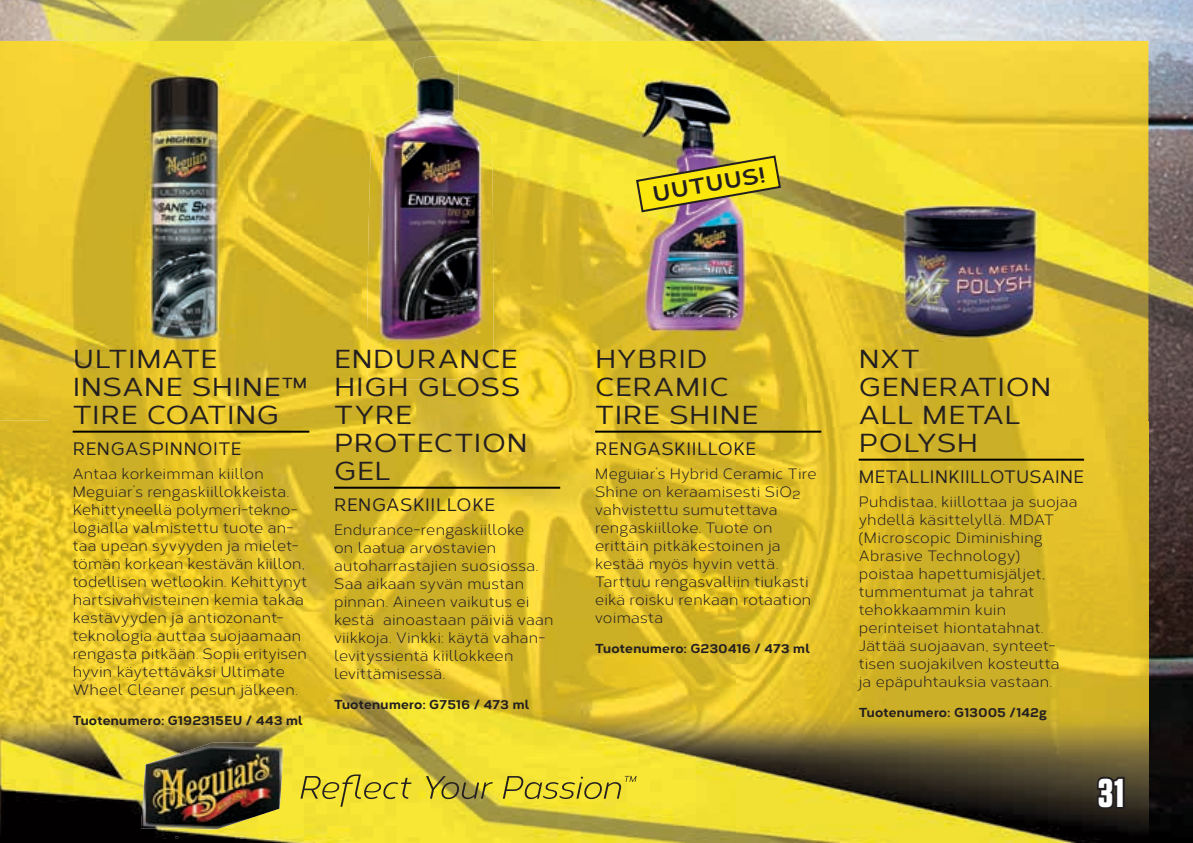
<style>
.page{position:relative;width:1193px;height:843px;background:#fff}
.page>*{position:absolute;margin:0;border:0;box-sizing:border-box;transform-origin:0 0}
.t1{font:700 40px "Tungsten";color:#fff}
.t2{font:500 26px/28px "Corbert";letter-spacing:.02em;color:#231f20;scale:1.1 1}
.t3{font:700 22px "Corbert";color:#231f20;scale:1.1 1}
.t4{font:500 18px "Corbert";letter-spacing:.025em;color:#231f20}
.t5{font:15px/18px "Corbert";letter-spacing:.02em;color:#231f20}
.t6{font:800 13px "Corbert";letter-spacing:.03em;color:#231f20}
</style>
<div class="page">
<img style="left:1148px;top:45px;width:45px;height:797px">
<img style="left:0;top:420px;width:50px;height:198px">
<img style="left:50px;top:420px;width:1098px;height:198px">
<img style="left:0;top:0;width:1193px;height:45px">
<img style="left:0;top:41px;width:393px;height:379px">
<img style="left:393px;top:41px;width:206px;height:126px">
<img style="left:599px;top:41px;width:549px;height:62px">
<img style="left:830px;top:103px;width:318px;height:127px">
<img style="left:463px;top:167px;width:136px;height:253px">
<img style="left:806px;top:230px;width:137px;height:190px">
<img style="left:1012px;top:230px;width:136px;height:190px">
<img style="left:599px;top:342px;width:207px;height:78px">
<img style="left:943px;top:341px;width:69px;height:79px">
<img style="left:393px;top:379px;width:70px;height:41px">
<img style="left:0;top:618px;width:1148px;height:224px">
<img style="left:557px;top:69px;width:273px;height:273px">
<img style="left:367px;top:56px;width:127px;height:323px">
<hr style="left:859px;top:458px;width:225px;height:2px;background:#010101">
<img style="left:899px;top:195px;width:142px;height:146px">
<img style="left:122px;top:64px;width:125px;height:284px">
<hr style="left:595px;top:430px;width:226px;height:2px;background:#010101">
<hr style="left:334px;top:486px;width:226px;height:2px;background:#010101">
<hr style="left:73px;top:430px;width:236px;height:2px;background:#010101">
<svg style="left:635px;top:154px;width:147px;height:59px;background:#d4bf33"></svg>
<svg style="left:1095px;top:774px;width:32px;height:36px"></svg>
<img style="left:141px;top:741px;width:143px;height:96px">
<svg style="left:300px;top:774px;width:112px;height:32px;background:#d6c630"></svg>
<svg style="left:426px;top:775px;width:67px;height:23px;background:#afa336"></svg>
<svg style="left:503px;top:775px;width:134px;height:23px;background:#d2c330"></svg>
<svg style="left:1190px;top:838px;width:3px;height:5px"></svg>
<h3 class="t3" style="left:650px;top:177px;width:110px;rotate:-10deg">UUTUUS!</h3>
<h2 class="t2" style="left:73px;top:343px;width:215px">ULTIMATE<br>INSANE SHINE™<br>TIRE COATING</h2>
<p class="t4" style="left:73px;top:435px;width:170px">RENGASPINNOITE</p>
<p class="t5" style="left:73px;top:463px;width:236px">Antaa korkeimman kiillon<br>Meguiar’s rengaskiillokkeista.<br>Kehittyneellä polymeri-tekno&shy;logialla valmistettu tuote an&shy;taa upean syvyyden ja mielet&shy;tömän korkean kestävän kiillon, todellisen wetlookin. Kehittynyt hartsivahvisteinen kemia takaa kestävyyden ja antiozonant&shy;teknologia auttaa suojaamaan rengasta pitkään. Sopii erityisen hyvin käytettäväksi Ultimate<br>Wheel Cleaner pesun jälkeen.</p>
<p class="t6" style="left:73px;top:709px;width:232px">Tuotenumero: G192315EU / 443 ml</p>
<h2 class="t2" style="left:334px;top:343px;width:177px">ENDURANCE<br>HIGH GLOSS<br>TYRE<br>PROTECTION<br>GEL</h2>
<p class="t4" style="left:334px;top:491px;width:163px">RENGASKIILLOKE</p>
<p class="t5" style="left:334px;top:519px;width:221px">Endurance-rengaskiilloke<br>on laatua arvostavien autoharrastajien suosiossa.<br>Saa aikaan syvän mustan pinnan. Aineen vaikutus ei kestä ainoastaan päiviä vaan viikkoja. Vinkki: käytä vahan&shy;levityssientä kiillokkeen levittämisessä.</p>
<p class="t6" style="left:334px;top:693px;width:197px">Tuotenumero: G7516 / 473 ml</p>
<h2 class="t2" style="left:595px;top:343px;width:150px">HYBRID<br>CERAMIC<br>TIRE SHINE</h2>
<p class="t4" style="left:595px;top:435px;width:163px">RENGASKIILLOKE</p>
<p class="t5" style="left:595px;top:463px;width:223px">Meguiar’s Hybrid Ceramic Tire<br>Shine on keraamisesti SiO<sub>2 </sub>vahvistettu sumutettava rengaskiilloke. Tuote on erittäin pitkäkestoinen ja kestää myös hyvin vettä.<br>Tarttuu rengasvalliin tiukasti eikä roisku renkaan rotaation voimasta</p>
<p class="t6" style="left:595px;top:637px;width:216px">Tuotenumero: G230416 / 473 ml</p>
<h2 class="t2" style="left:859px;top:343px;width:176px">NXT<br>GENERATION<br>ALL METAL<br>POLYSH</h2>
<p class="t4" style="left:859px;top:463px;width:227px">METALLINKIILLOTUSAINE</p>
<p class="t5" style="left:859px;top:491px;width:220px">Puhdistaa, kiillottaa ja suojaa yhdellä käsittelyllä. MDAT (Microscopic Diminishing<br>Abrasive Technology) poistaa hapettumisjäljet, tummentumat ja tahrat tehokkaammin kuin perinteiset hiontatahnat.<br>Jättää suojaavan, synteet&shy;tisen suojakilven kosteutta<br>ja epäpuhtauksia vastaan.</p>
<p class="t6" style="left:859px;top:701px;width:190px">Tuotenumero: G13005 /142g</p>
<h1 class="t1" style="left:1098px;top:771px;width:27px">31</h1>
</div>
